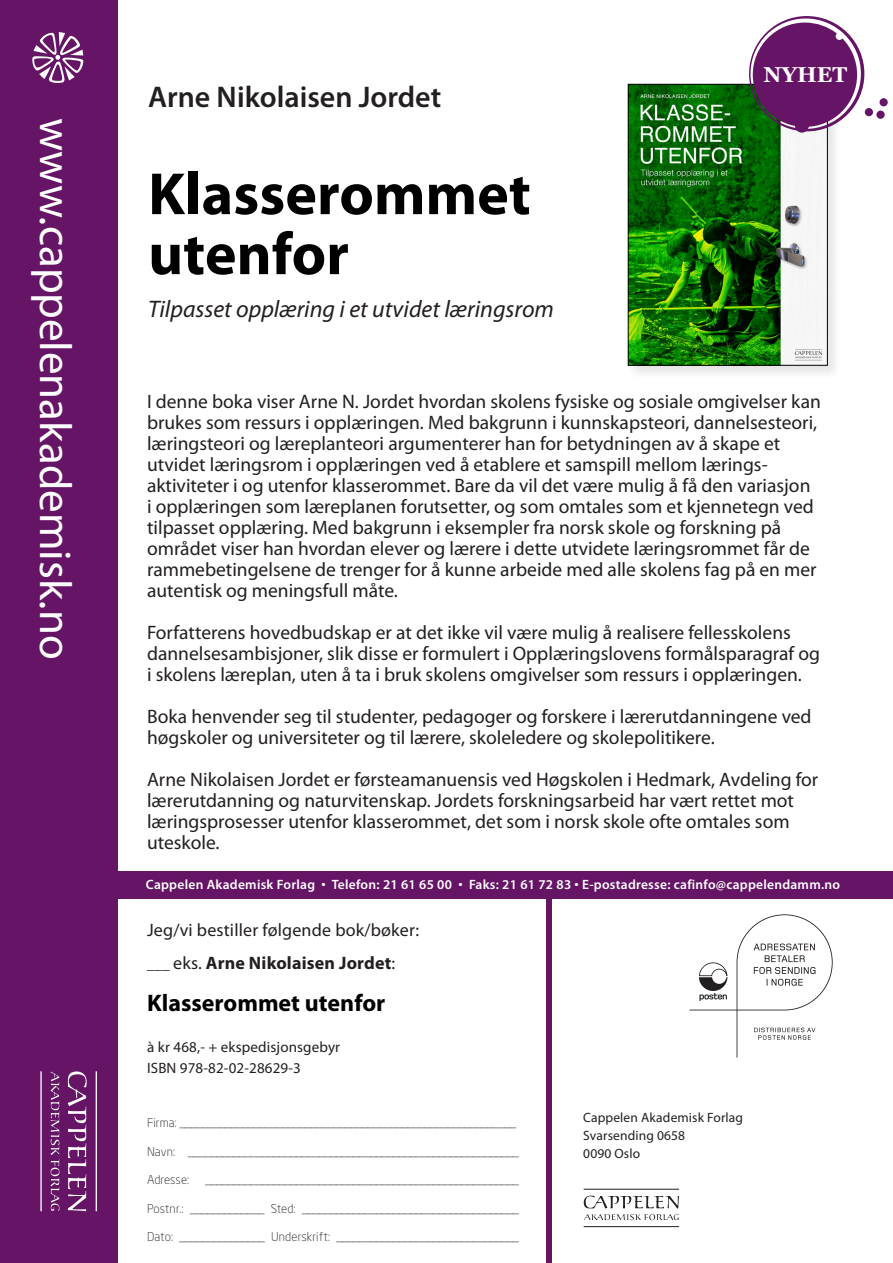
<style>
.page{position:relative;width:893px;height:1263px;background:#fff}
.page>*{position:absolute;margin:0;border:0;box-sizing:border-box;transform-origin:0 0}
.t1{font:700 60px/60px "Myriad Pro";color:#000}
.t2{font:45px "Myriad Pro";color:#fff}
.t3{font:600 30px "Myriad Pro";color:#231f20}
.t4{font:italic 24px "Myriad Pro";color:#231f20}
.t5{font:700 24px "Myriad Pro";color:#000}
.t6{font:700 21.45px "Georgia";color:#fff}
.t7{font:19.5px/21px "Myriad Pro";color:#231f20}
.t8{font:18px "Myriad Pro";letter-spacing:.01em;color:#231f20}
.t9{font:700 18px "Myriad Pro";letter-spacing:.01em;color:#231f20}
.t10{font:15px/21px "Myriad Pro";letter-spacing:.01em;color:#231f20}
.t11{font:600 13.5px "Myriad Pro";letter-spacing:.02em;color:#fff}
.t12{font:13.5px "Myriad Pro";letter-spacing:.01em;color:#231f20}
.t13{font:300 12px "Neo Sans Pro";letter-spacing:.01em;color:#231f20}
.s1{font-size:15px}
.s2{font-weight:400}
</style>
<div class="page">
<div style="left:0;top:0;width:117px;height:1263px;background:#661566"></div>
<div style="left:45px;top:871px;width:848px;height:28px;background:#661566"></div>
<hr style="left:96px;top:1071px;width:1px;height:140px;background:#fff">
<hr style="left:40px;top:1071px;width:2px;height:140px;background:#fff">
<svg style="left:68px;top:1071px;width:19px;height:140px"></svg>
<svg style="left:51px;top:1071px;width:8px;height:140px"></svg>
<div style="left:546px;top:899px;width:6px;height:364px;background:#661566"></div>
<hr style="left:584px;top:1189px;width:95px;height:1px;background:#231f20">
<hr style="left:584px;top:1226px;width:95px;height:1px;background:#231f20">
<svg style="left:584px;top:1195px;width:95px;height:13px"></svg>
<svg style="left:584px;top:1214px;width:95px;height:6px"></svg>
<svg style="left:32px;top:32px;width:51px;height:51px"></svg>
<svg style="left:689px;top:914px;width:144px;height:144px"></svg>
<div style="left:626px;top:82px;width:216px;height:298px;background:#231f20;opacity:.12"></div>
<img style="left:630px;top:86px;width:195px;height:277px">
<div style="left:628px;top:84px;width:199px;height:281px;border:1px solid #000"></div>
<svg style="left:795px;top:119px;width:14px;height:14px"></svg>
<div style="left:865px;top:108px;width:8px;height:8px;background:#661566;border-radius:50%"></div>
<div style="left:879px;top:98px;width:9px;height:8px;background:#661566;border-radius:50%"></div>
<div style="left:876px;top:111px;width:9px;height:8px;background:#661566;border-radius:50%"></div>
<svg style="left:749px;top:16px;width:115px;height:115px"></svg>
<p class="t2" style="left:80px;top:118px;width:543px;rotate:90deg">www.cappelenakademisk.no</p>
<p class="t3" style="left:148px;top:81px;width:295px">Arne Nikolaisen Jordet</p>
<p class="t1" style="left:148px;top:165px;width:384px">Klasserommet utenfor</p>
<p class="t4" style="left:148px;top:296px;width:407px">Tilpasset opplæring i et utvidet læringsrom</p>
<p class="t6" style="left:763px;top:63px;width:85px">NYHET</p>
<p class="t7" style="left:147px;top:391px;width:675px">I denne boka viser Arne N. Jordet hvordan skolens fysiske og sosiale omgivelser kan brukes som ressurs i opplæringen. Med bakgrunn i kunnskapsteori, dannelsesteori, læringsteori og læreplanteori argumenterer han for betydningen av å skape et</p>
<p class="t7" style="left:147px;top:454px;width:622px">utvidet læringsrom i opplæringen ved å etablere et samspill mellom lærings-</p>
<p class="t7" style="left:147px;top:475px;width:668px">aktiviteter i og utenfor klasserommet. Bare da vil det være mulig å få den variasjon i opplæringen som læreplanen forutsetter, og som omtales som et kjennetegn ved tilpasset opplæring. Med bakgrunn i eksempler fra norsk skole og forskning på</p>
<p class="t7" style="left:147px;top:538px;width:671px">området viser han hvordan elever og lærere i dette utvidete læringsrommet får de rammebetingelsene de trenger for å kunne arbeide med alle skolens fag på en mer autentisk og meningsfull måte.</p>
<p class="t7" style="left:147px;top:622px;width:645px">Forfatterens hovedbudskap er at det ikke vil være mulig å realisere fellesskolens</p>
<p class="t7" style="left:147px;top:643px;width:674px">dannelsesambisjoner, slik disse er formulert i Opplæringslovens formålsparagraf og</p>
<p class="t7" style="left:147px;top:664px;width:656px">i skolens læreplan, uten å ta i bruk skolens omgivelser som ressurs i opplæringen.</p>
<p class="t7" style="left:147px;top:706px;width:666px">Boka henvender seg til studenter, pedagoger og forskere i lærerutdanningene ved</p>
<p class="t7" style="left:147px;top:727px;width:569px">høgskoler og universiteter og til lærere, skoleledere og skolepolitikere.</p>
<p class="t7" style="left:147px;top:769px;width:673px">Arne Nikolaisen Jordet er førsteamanuensis ved Høgskolen i Hedmark, Avdeling for lærerutdanning og naturvitenskap. Jordets forskningsarbeid har vært rettet mot</p>
<p class="t7" style="left:147px;top:811px;width:644px">læringsprosesser utenfor klasserommet, det som i norsk skole ofte omtales som</p>
<p class="t7" style="left:147px;top:832px;width:74px">uteskole.</p>
<p class="t11" style="left:146px;top:877px;width:696px">Cappelen Akademisk Forlag • Telefon: 21 61 65 00 • Faks: 21 61 72 83 • E-postadresse: cafinfo@cappelendamm.no</p>
<p class="t8" style="left:147px;top:920px;width:273px">Jeg/vi bestiller følgende bok/bøker:</p>
<p class="t9" style="left:147px;top:953px;width:250px"><span class="s1">___</span> <span class="s2">eks.</span> Arne Nikolaisen Jordet<span class="s2">:</span></p>
<p class="t5" style="left:147px;top:990px;width:240px">Klasserommet utenfor</p>
<p class="t10" style="left:147px;top:1037px;width:195px">à kr 468,- + ekspedisjonsgebyr<br>ISBN 978-82-02-28629-3</p>
<p class="t13" style="left:147px;top:1115px;width:370px">Firma: ___________________________________________________________</p>
<p class="t13" style="left:147px;top:1144px;width:373px">Navn: __________________________________________________________</p>
<p class="t13" style="left:147px;top:1172px;width:44px">Adresse:</p>
<p class="t13" style="left:205px;top:1172px;width:315px">_______________________________________________________</p>
<p class="t13" style="left:147px;top:1201px;width:373px">Postnr.: _____________ Sted: ______________________________________</p>
<p class="t13" style="left:147px;top:1229px;width:373px">Dato: _______________ Underskrift: ________________________________</p>
<p class="t12" style="left:583px;top:1110px;width:161px">Cappelen Akademisk Forlag</p>
<p class="t12" style="left:583px;top:1128px;width:103px">Svarsending 0658</p>
<p class="t12" style="left:583px;top:1146px;width:58px">0090 Oslo</p>
</div>
